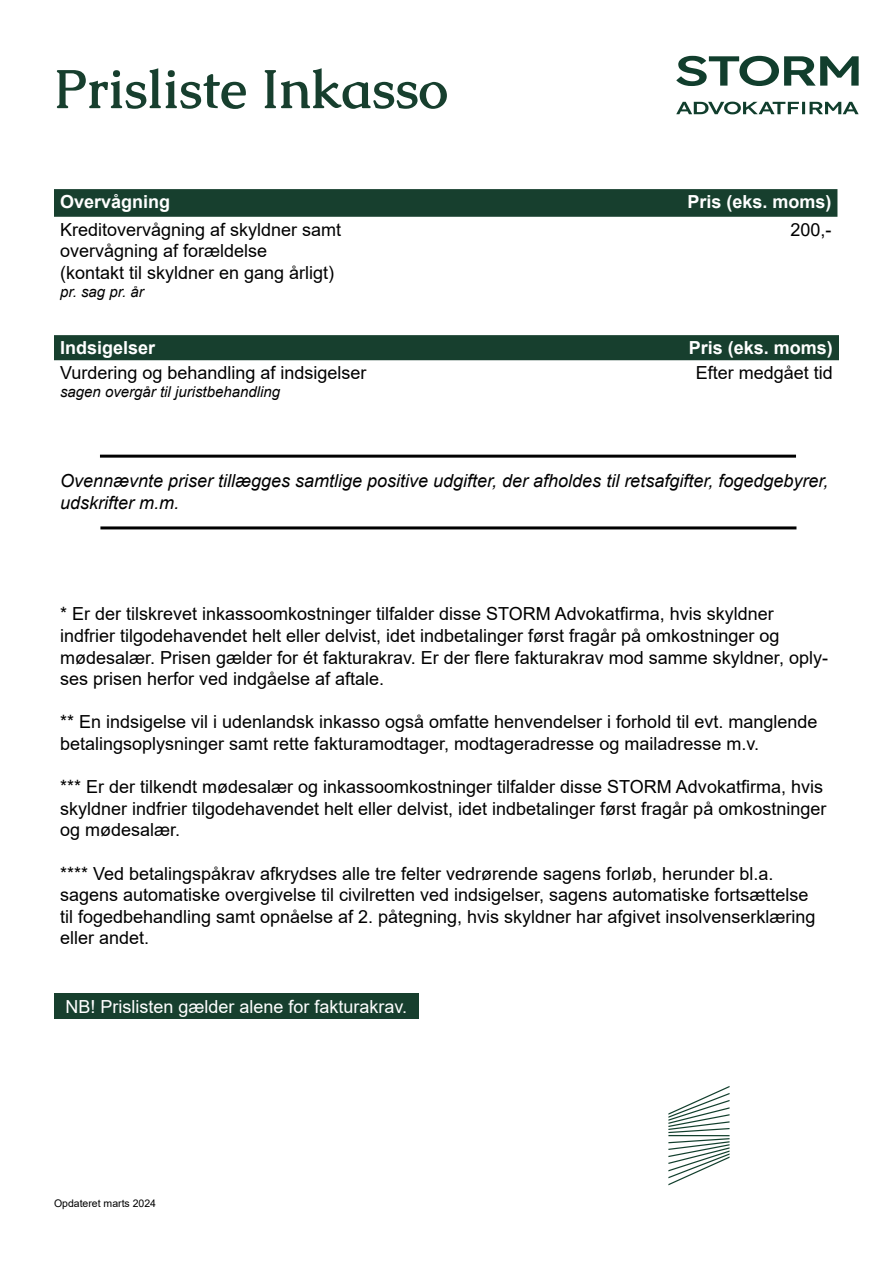
<style>
.page{position:relative;width:893px;height:1263px;background:#fff}
.page>*{position:absolute;margin:0;border:0;box-sizing:border-box;transform-origin:0 0}
.t1{font:700 54px "Caudex";color:#173f2e}
.t2{font:18px/21.6px "Arial";color:#000}
.t3{font:italic 18px/21.6px "Arial";color:#000}
.t4{font:700 18px "Arial";color:#fff}
.t5{font:18px "Arial";color:#fff}
.t6{font:italic 15px "Arial";color:#000}
.t7{font:10.5px "Arial";color:#000}
</style>
<div class="page">
<svg style="left:676px;top:56px;width:183px;height:30px"></svg>
<svg style="left:676px;top:102px;width:183px;height:12px"></svg>
<svg style="left:54px;top:189px;width:783px;height:28px;background:#194130"></svg>
<div style="left:54px;top:335px;width:785px;height:25px;background:#173f2e"></div>
<div style="left:54px;top:994px;width:364px;height:25px;background:#173f2e"></div>
<hr style="left:100px;top:455px;width:696px;height:3px;background:#000">
<hr style="left:100px;top:526px;width:696px;height:3px;background:#000">
<svg style="left:668px;top:1086px;width:61px;height:99px"></svg>
<h1 class="t1" style="left:54px;top:54px;width:395px">Prisliste Inkasso</h1>
<p class="t4" style="left:60px;top:189px;width:112px">Overvågning</p>
<p class="t4" style="left:687px;top:189px;width:146px">Pris (eks. moms)</p>
<p class="t2" style="left:60px;top:219px;width:283px">Kreditovervågning af skyldner samt</p>
<p class="t2" style="left:60px;top:240px;width:209px">overvågning af forældelse</p>
<p class="t2" style="left:60px;top:262px;width:276px">(kontakt til skyldner en gang årligt)</p>
<p class="t6" style="left:60px;top:282px;width:85px">pr. sag pr. år</p>
<p class="t2" style="left:790px;top:219px;width:43px">200,-</p>
<p class="t4" style="left:60px;top:335px;width:97px">Indsigelser</p>
<p class="t4" style="left:689px;top:335px;width:146px">Pris (eks. moms)</p>
<p class="t2" style="left:60px;top:362px;width:308px">Vurdering og behandling af indsigelser</p>
<p class="t6" style="left:60px;top:382px;width:222px">sagen overgår til juristbehandling</p>
<p class="t2" style="left:696px;top:362px;width:139px">Efter medgået tid</p>
<p class="t3" style="left:60px;top:470px;width:770px">Ovennævnte priser tillægges samtlige positive udgifter, der afholdes til retsafgifter, fogedgebyrer, udskrifter m.m.</p>
<p class="t2" style="left:60px;top:603px;width:715px">* Er der tilskrevet inkassoomkostninger tilfalder disse STORM Advokatfirma, hvis skyldner</p>
<p class="t2" style="left:60px;top:625px;width:721px">indfrier tilgodehavendet helt eller delvist, idet indbetalinger først fragår på omkostninger og</p>
<p class="t2" style="left:60px;top:646px;width:769px">mødesalær. Prisen gælder for ét fakturakrav. Er der flere fakturakrav mod samme skyldner, oply&shy;ses prisen herfor ved indgåelse af aftale.</p>
<p class="t2" style="left:60px;top:711px;width:759px">** En indsigelse vil i udenlandsk inkasso også omfatte henvendelser i forhold til evt. manglende betalingsoplysninger samt rette fakturamodtager, modtageradresse og mailadresse m.v.</p>
<p class="t2" style="left:60px;top:776px;width:768px">*** Er der tilkendt mødesalær og inkassoomkostninger tilfalder disse STORM Advokatfirma, hvis skyldner indfrier tilgodehavendet helt eller delvist, idet indbetalinger først fragår på omkostninger og mødesalær.</p>
<p class="t2" style="left:60px;top:862px;width:715px">**** Ved betalingspåkrav afkrydses alle tre felter vedrørende sagens forløb, herunder bl.a.</p>
<p class="t2" style="left:60px;top:884px;width:757px">sagens automatiske overgivelse til civilretten ved indsigelser, sagens automatiske fortsættelse til fogedbehandling samt opnåelse af 2. påtegning, hvis skyldner har afgivet insolvenserklæring eller andet.</p>
<p class="t5" style="left:65px;top:994px;width:343px">NB! Prislisten gælder alene for fakturakrav.</p>
<p class="t7" style="left:54px;top:1196px;width:104px">Opdateret marts 2024</p>
</div>
